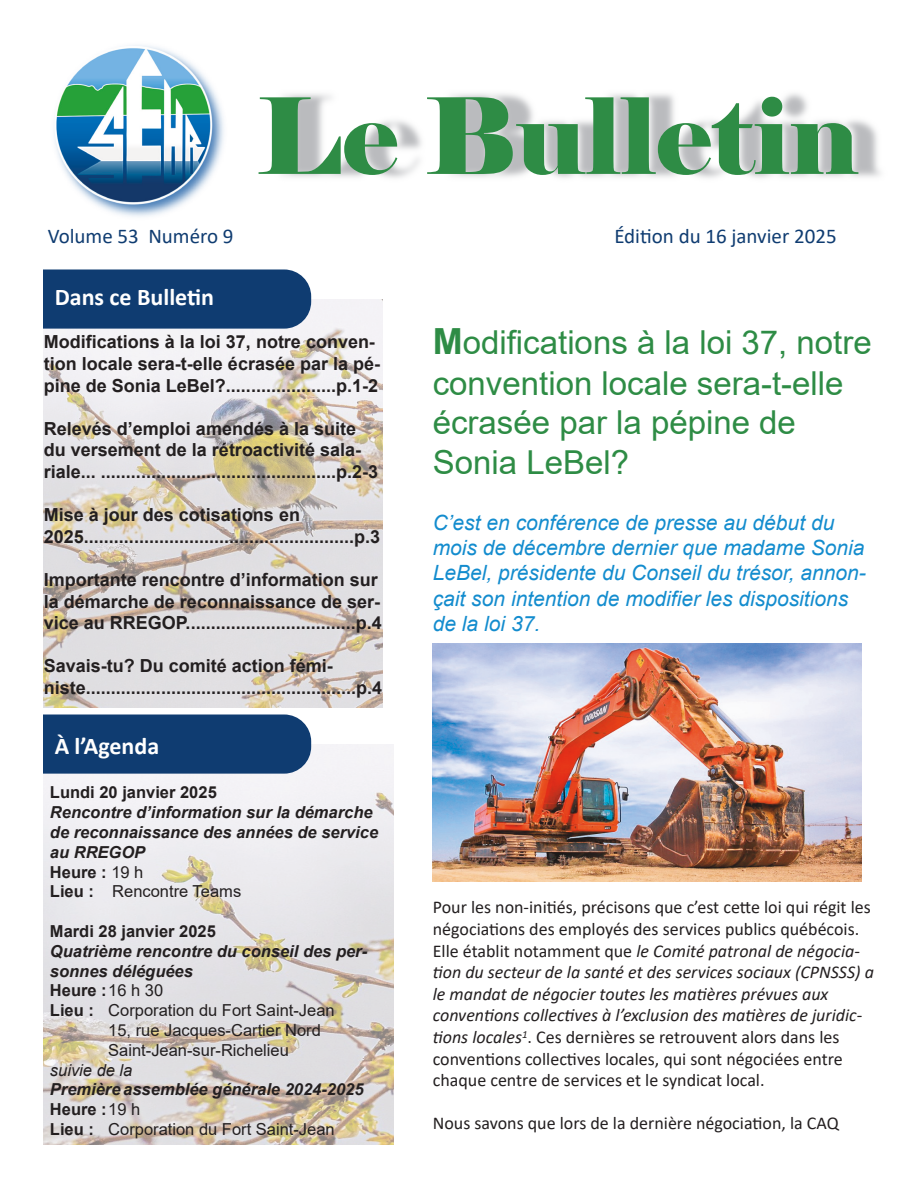
<style>
.page{position:relative;width:918px;height:1188px;background:#fff}
.page>*{position:absolute;margin:0;border:0;box-sizing:border-box;transform-origin:0 0}
.t1{font:105px "Elephant";color:#2e8c45}
.t2{font:33px/40px "Arial";color:#2e8c45}
.t3{font:24px "Calibri Bold 2";color:#fff}
.t4{font:italic 21px/25.2px "Arial";color:#138cce}
.t5{font:21px "Calibri";color:#0f3c71}
.t6{font:18px/21.6px "Arial Bold MT2";color:#231f20}
.t7{font:18px/21.6px "Calibri";color:#231f20}
.t8{font:italic 700 16.5px/19.8px "Arial";color:#231f20}
.t9{font:16.5px "Arial";color:#231f20}
.t10{font:16.5px "Arial Bold MT2";color:#231f20}
.t11{font:italic 16.5px "Arial";color:#231f20}
.s1{font-family:"Calibri 2"}
.s2{font-family:"Calibri";font-weight:700}
.s3{font-family:"Arial"}
.s4{font-family:"Arial Bold MT2"}
.s5{font-family:"Arial Bold MT2";font-size:36px}
.s6{font-family:"Calibri Italic 2"}
.s7{font-style:italic}
</style>
<div class="page">
<img style="left:44px;top:744px;width:349px;height:401px">
<img style="left:44px;top:299px;width:338px;height:409px">
<img style="left:281px;top:93px;width:600px;height:85px">
<img style="left:97px;top:93px;width:127px;height:124px">
<img style="left:54px;top:45px;width:161px;height:160px">
<div style="left:2px;top:269px;width:309px;height:60px;background:#0f3c71;border-radius:27px"></div>
<div style="left:2px;top:715px;width:309px;height:59px;background:#0f3c71;border-radius:27px"></div>
<div style="left:2px;top:262px;width:41px;height:620px;background:#fff"></div>
<img style="left:433px;top:644px;width:429px;height:238px">
<p class="t1" style="left:257px;top:73px;width:603px">Le Bulletin</p>
<p class="t5" style="left:48px;top:227px;width:187px">Volume 53 Numéro 9</p>
<p class="t5" style="left:614px;top:227px;width:224px">Édi<span class="s1">ti</span>on du 16 janvier 2025</p>
<p class="t3" style="left:55px;top:287px;width:161px">Dans ce Bulle<span class="s2">ti</span>n</p>
<p class="t6" style="left:44px;top:331px;width:338px">Modifications à la loi 37, notre conven&shy;tion locale sera-t-elle écrasée par la pé&shy;pine de Sonia LeBel?......................p.1-2</p>
<p class="t6" style="left:44px;top:418px;width:336px">Relevés d’emploi amendés à la suite du versement de la rétroactivité sala&shy;riale... ...............................................p.2-3</p>
<p class="t6" style="left:44px;top:504px;width:338px">Mise à jour des cotisations en<br>2025......................................................p.3</p>
<p class="t6" style="left:44px;top:569px;width:339px">Importante rencontre d’information sur la démarche de reconnaissance de ser&shy;vice au RREGOP..................................p.4</p>
<p class="t6" style="left:44px;top:655px;width:340px">Savais-tu? Du comité action fémi&shy;niste......................................................p.4</p>
<p class="t3" style="left:55px;top:736px;width:106px">À l’Agenda</p>
<p class="t10" style="left:50px;top:784px;width:168px">Lundi 20 janvier 2025</p>
<p class="t8" style="left:50px;top:803px;width:330px">Rencontre d’information sur la démarche de reconnaissance des années de service au RREGOP</p>
<p class="t10" style="left:50px;top:863px;width:95px">Heure : <span class="s3">19 h</span></p>
<p class="t9" style="left:50px;top:883px;width:193px"><span class="s4">Lieu :</span> Rencontre Teams</p>
<p class="t10" style="left:50px;top:922px;width:168px">Mardi 28 janvier 2025</p>
<p class="t8" style="left:50px;top:941px;width:319px">Quatrième rencontre du conseil des per&shy;sonnes déléguées</p>
<p class="t10" style="left:50px;top:982px;width:115px">Heure :<span class="s3">16 h 30</span></p>
<p class="t9" style="left:50px;top:1001px;width:286px"><span class="s4">Lieu :</span> Corporation du Fort Saint-Jean</p>
<p class="t9" style="left:108px;top:1021px;width:214px">15, rue Jacques-Cartier Nord</p>
<p class="t9" style="left:108px;top:1041px;width:182px">Saint-Jean-sur-Richelieu</p>
<p class="t11" style="left:50px;top:1061px;width:84px">suivie de la</p>
<p class="t8" style="left:50px;top:1080px;width:315px">Première assemblée générale 2024-2025</p>
<p class="t10" style="left:50px;top:1100px;width:92px">Heure :<span class="s3">19 h</span></p>
<p class="t9" style="left:50px;top:1120px;width:286px"><span class="s4">Lieu :</span> Corporation du Fort Saint-Jean</p>
<p class="t2" style="left:433px;top:322px;width:441px"><span class="s5">M</span>odifications à la loi 37, notre convention locale sera-t-elle écrasée par la pépine de<br>Sonia LeBel?</p>
<p class="t4" style="left:433px;top:510px;width:435px">C’est en conférence de presse au début du mois de décembre dernier que madame Sonia LeBel, présidente du Conseil du trésor, annon&shy;çait son intention de modifier les dispositions de la loi 37.</p>
<p class="t7" style="left:433px;top:898px;width:443px">Pour les non-ini<span class="s1">ti</span>és, précisons que c’est ce<span class="s1">tt</span>e loi qui régit les négocia<span class="s1">ti</span>ons des employés des services publics québécois.<br>Elle établit notamment que <span class="s6">le Comité patronal de négocia&shy;</span><span class="s7">ti</span><span class="s6">on du secteur de la santé et des services sociaux (CPNSSS) a le mandat de négocier toutes les ma</span><span class="s7">ti</span><span class="s6">ères prévues aux conven</span><span class="s7">ti</span><span class="s6">ons collec</span><span class="s7">ti</span><span class="s6">ves à l’exclusion des ma</span><span class="s7">ti</span><span class="s6">ères de juridic&shy;</span><span class="s7">ti</span><span class="s6">ons locales</span><sup>1</sup>. Ces dernières se retrouvent alors dans les conven<span class="s1">ti</span>ons collec<span class="s1">ti</span>ves locales, qui sont négociées entre chaque centre de services et le syndicat local.</p>
<p class="t7" style="left:433px;top:1114px;width:408px">Nous savons que lors de la dernière négocia<span class="s1">ti</span>on, la CAQ</p>
</div>
